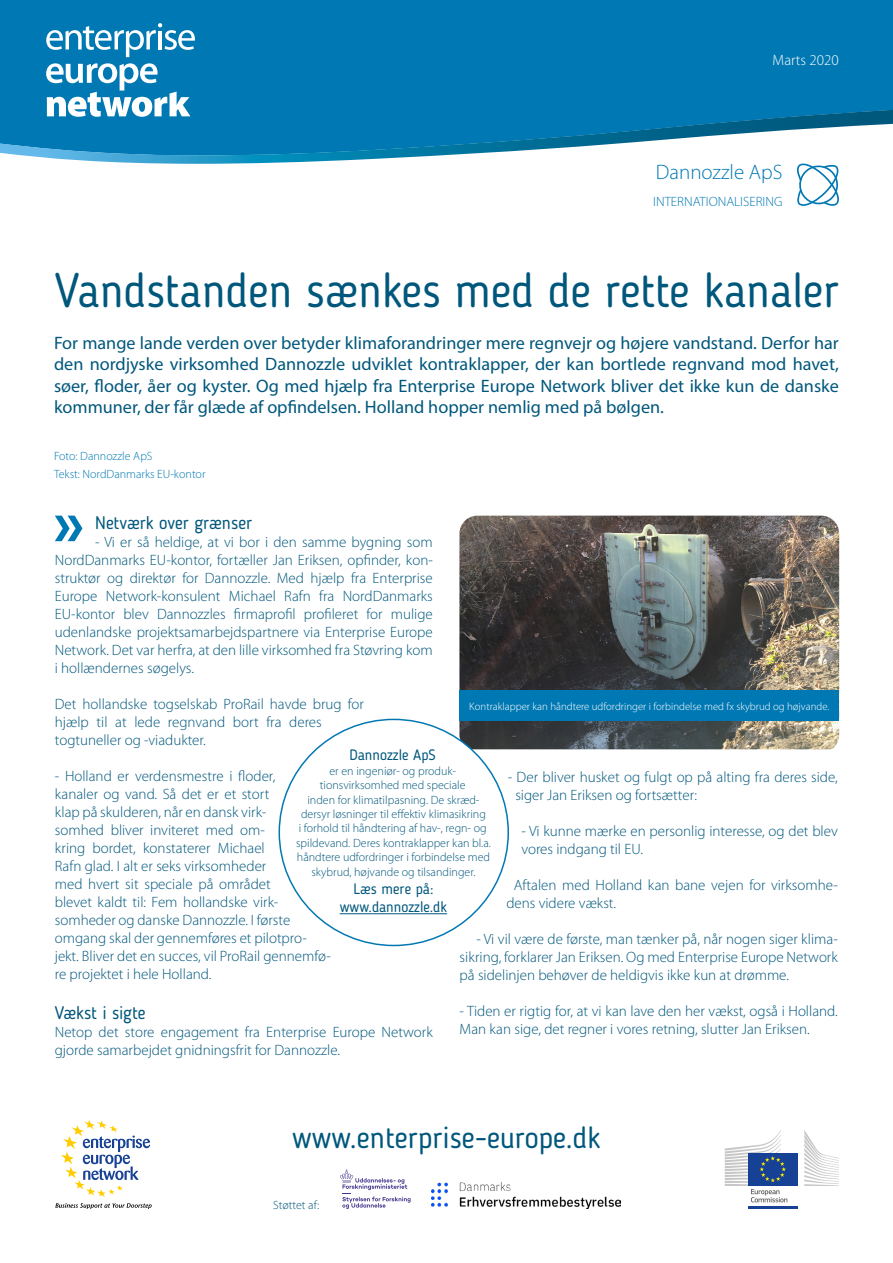
<style>
.page{position:relative;width:893px;height:1263px;background:#fff}
.page>*{position:absolute;margin:0;border:0;box-sizing:border-box;transform-origin:0 0}
.t1{font:48px "Blogger Sans";color:#00577c}
.t2{font:30px "Blogger Sans";color:#00577d}
.t3{font:300 21px "Myriad Pro";color:#0078b3}
.t4{font:18px/21.6px "Myriad Pro";color:#00577c;text-align:justify}
.t5{font:18px "Blogger Sans";color:#00577c}
.t6{font:300 15px/18px "Myriad Pro";color:#00577c}
.t7{font:15px/18px "Blogger Sans";color:#00577c;text-align:center}
.t8{font:300 15px "Myriad Pro";color:#fff}
.t9{font:300 13.5px "Myriad Pro";color:#0078b3}
.t10{font:300 12px/14.4px "Myriad Pro";color:#00577c;text-align:center}
.t11{font:300 12px/18px "Myriad Pro";color:#0078b3}
.t12{font:300 10.8px "Myriad Pro";color:#fff}
</style>
<div class="page">
<div style="left:0;top:0;width:893px;height:110px;background:#0078b3"></div>
<svg style="left:0;top:110px;width:893px;height:54px"></svg>
<svg style="left:46px;top:23px;width:149px;height:34px"></svg>
<svg style="left:46px;top:63px;width:144px;height:54px"></svg>
<svg style="left:61px;top:1120px;width:89px;height:77px"></svg>
<svg style="left:55px;top:1203px;width:97px;height:6px"></svg>
<div style="left:748px;top:1153px;width:49px;height:33px;background:#164194"></div>
<hr style="left:748px;top:1206px;width:49px;height:3px;background:#164194">
<svg style="left:804px;top:1130px;width:35px;height:56px"></svg>
<svg style="left:725px;top:1130px;width:62px;height:72px"></svg>
<svg style="left:55px;top:516px;width:27px;height:25px"></svg>
<svg style="left:797px;top:164px;width:42px;height:42px"></svg>
<img style="left:459px;top:516px;width:380px;height:233px">
<div style="left:459px;top:690px;width:380px;height:31px;background:#0078b3"></div>
<div style="left:279px;top:719px;width:229px;height:226px;background:#fff;border-radius:50%"></div>
<hr style="left:340px;top:913px;width:107px;height:1px;background:#00577c">
<img style="left:431px;top:1182px;width:190px;height:27px">
<svg style="left:340px;top:1169px;width:71px;height:40px"></svg>
<p class="t8" style="left:773px;top:52px;width:68px">Marts 2020</p>
<h3 class="t3" style="left:656px;top:161px;width:128px">Dannozzle ApS</h3>
<p class="t9" style="left:653px;top:194px;width:131px">INTERNATIONALISERING</p>
<h1 class="t1" style="left:55px;top:262px;width:786px">Vandstanden sænkes med de rette kanaler</h1>
<p class="t4" style="left:54px;top:331px;width:786px">For mange lande verden over betyder klimaforandringer mere regnvejr og højere vandstand. Derfor har den nordjyske virksomhed Dannozzle udviklet kontraklapper, der kan bortlede regnvand mod havet, søer, floder, åer og kyster. Og med hjælp fra Enterprise Europe Network bliver det ikke kun de danske kommuner, der får glæde af opfindelsen. Holland hopper nemlig med på bølgen.</p>
<p class="t11" style="left:54px;top:447px;width:153px">Foto: Dannozzle ApS<br>Tekst: NordDanmarks EU-kontor</p>
<p class="t5" style="left:95px;top:512px;width:159px">Netværk over grænser</p>
<p class="t6" style="left:55px;top:533px;width:380px;text-align:justify;text-indent:40px">- Vi er så heldige, at vi bor i den samme bygning som NordDanmarks EU-kontor, fortæller Jan Eriksen, opfinder, kon&shy;struktør og direktør for Dannozzle. Med hjælp fra Enterprise Europe Network-konsulent Michael Rafn fra NordDanmarks EU-kontor blev Dannozzles firmaprofil profileret for mulige udenlandske projektsamarbejdspartnere via Enterprise Europe Network. Det var herfra, at den lille virksomhed fra Støvring kom i hollændernes søgelys.</p>
<p class="t6" style="left:55px;top:695px;width:310px">Det hollandske togselskab ProRail havde brug for hjælp til at lede regnvand bort fra deres togtuneller og -viadukter.</p>
<p class="t6" style="left:55px;top:767px;width:277px">- Holland er verdensmestre i floder,<br>kanaler og vand. Så det er et stort<br>klap på skulderen, når en dansk virk-<br>somhed bliver inviteret med om-<br>kring bordet, konstaterer Michael<br>Rafn glad. I alt er seks virksomheder<br>med hvert sit speciale på området<br>blevet kaldt til: Fem hollandske virk&shy;somheder og danske Dannozzle. I første omgang skal der gennemføres et pilotpro&shy;jekt. Bliver det en succes, vil ProRail gennemfø&shy;re projektet i hele Holland.</p>
<p class="t5" style="left:55px;top:1002px;width:92px">Vækst i sigte</p>
<p class="t6" style="left:55px;top:1023px;width:379px">Netop det store engagement fra Enterprise Europe Network gjorde samarbejdet gnidningsfrit for Dannozzle.</p>
<p class="t12" style="left:469px;top:700px;width:362px">Kontraklapper kan håndtere udfordringer i forbindelse med fx skybrud og højvande.</p>
<p class="t7" style="left:350px;top:746px;width:88px">Dannozzle ApS</p>
<p class="t10" style="left:296px;top:764px;width:196px">er en ingeniør- og produk&shy;tionsvirksomhed med speciale<br>inden for klimatilpasning. De skræd&shy;dersyr løsninger til effektiv klimasikring<br>i forhold til håndtering af hav-, regn- og spildevand. Deres kontraklapper kan bl.a. håndtere udfordringer i forbindelse med skybrud, højvande og tilsandinger.</p>
<p class="t7" style="left:340px;top:879px;width:109px">Læs mere på: www.dannozzle.dk</p>
<p class="t6" style="left:515px;top:768px;width:324px;text-indent:-8px">- Der bliver husket og fulgt op på alting fra deres side, siger Jan Eriksen og fortsætter:</p>
<p class="t6" style="left:521px;top:822px;width:318px">- Vi kunne mærke en personlig interesse, og det blev vores indgang til EU.</p>
<p class="t6" style="left:506px;top:876px;width:333px;text-indent:8px">Aftalen med Holland kan bane vejen for virksomhe&shy;dens videre vækst.</p>
<p class="t6" style="left:460px;top:930px;width:380px;text-align:justify;text-indent:17px">- Vi vil være de første, man tænker på, når nogen siger klima&shy;sikring, forklarer Jan Eriksen. Og med Enterprise Europe Network på sidelinjen behøver de heldigvis ikke kun at drømme.</p>
<p class="t6" style="left:460px;top:1002px;width:380px">- Tiden er rigtig for, at vi kan lave den her vækst, også i Holland.<br>Man kan sige, det regner i vores retning, slutter Jan Eriksen.</p>
<h2 class="t2" style="left:292px;top:1120px;width:310px">www.enterprise-europe.dk</h2>
<p class="t10" style="left:273px;top:1198px;width:48px">Støttet af:</p>
</div>
